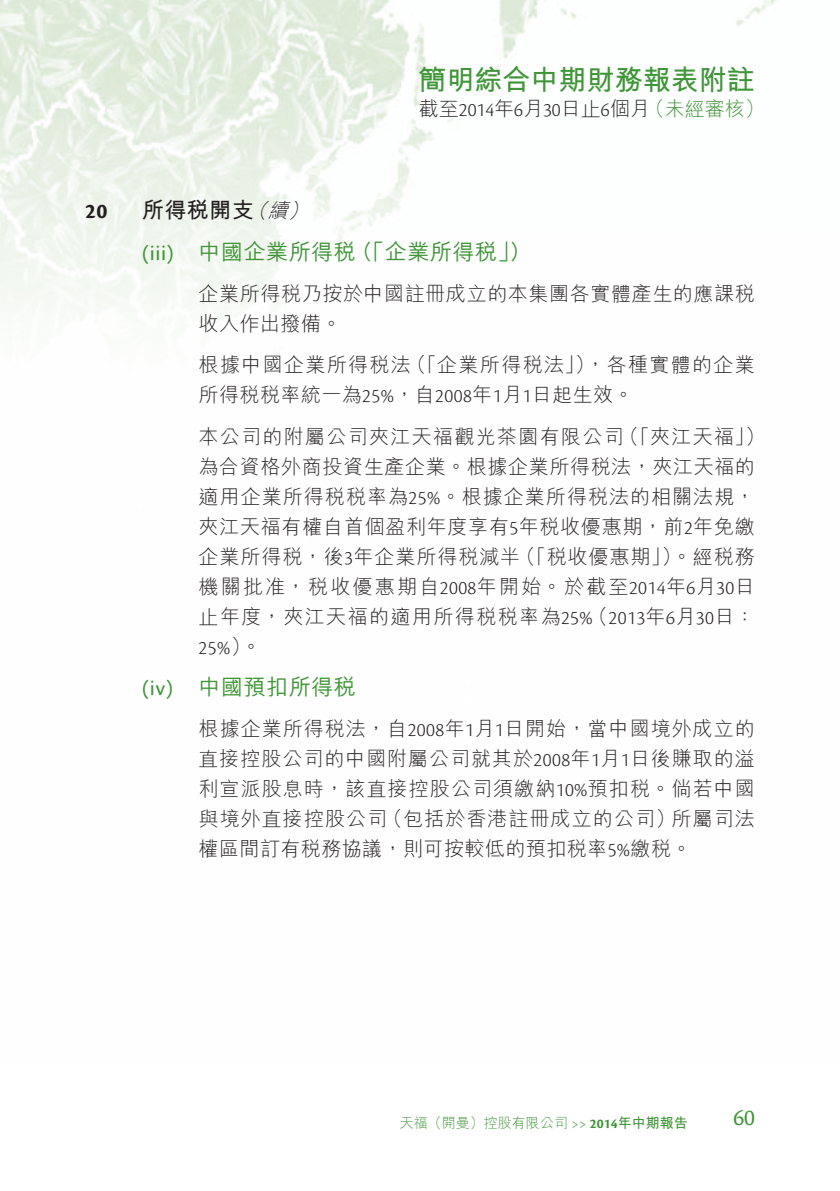
<style>
.page{position:relative;width:840px;height:1191px;background:#fff}
.page>*{position:absolute;margin:0;border:0;box-sizing:border-box;transform-origin:0 0}
.t1{font:700 28px "M Hei HK";color:#3f9537}
.t2{font:24px "Cronos Pro Disp";color:#3f9537}
.t3{font:500 22px "M Hei HK";letter-spacing:.025em;color:#3f9537}
.t4{font:22px "Cronos Pro Capt";color:#3f9537}
.t5{font:700 22px "M Hei HK";letter-spacing:.02em;color:#231f20}
.t6{font:700 22px "Cronos Pro";color:#231f20}
.t7{font:300 20px/30px "M Hei HK";letter-spacing:.05em;color:#231f20}
.t8{font:300 20px/30px "M Hei HK";letter-spacing:.03em;color:#231f20}
.t9{font:300 20px/30px "M Hei HK";letter-spacing:.11em;color:#231f20}
.t10{font:300 20px/30px "M Hei HK";letter-spacing:.02em;color:#231f20}
.t11{font:300 20px "M Hei HK";letter-spacing:.07em;color:#231f20}
.t12{font:300 20px "Cronos Pro";letter-spacing:.02em;color:#231f20}
.t13{font:300 20px "M Hei HK";color:#3f9537}
.t14{font:italic 300 20px "M Hei HK";color:#231f20}
.t15{font:300 14px "M Hei HK";color:#3f9537}
.s1{font-family:"Cronos Pro"}
.s2{font-family:"M Hei HK"}
.s3{font-family:"Cronos Pro";font-weight:700}
.s4{font-weight:700}
</style>
<div class="page">
<img style="left:0;top:0;width:778px;height:320px">
<p class="t6" style="left:85px;top:199px;width:24px">20</p>
<h1 class="t1" style="left:418px;top:59px;width:337px">簡明綜合中期財務報表附註</h1>
<p class="t13" style="left:644px;top:95px;width:121px">（未經審核(</p>
<p class="t7" style="left:418px;top:93px;width:232px">截至<span class="s1">2014</span>年月<span class="s1">6 30</span>日止<span class="s1">6</span>個月</p>
<p class="t5" style="left:142px;top:194px;width:113px">所得稅開支</p>
<p class="t14" style="left:267px;top:197px;width:29px">續</p>
<p class="t14" style="left:247px;top:197px;width:29px">（</p>
<p class="t14" style="left:288px;top:197px;width:29px">(</p>
<p class="t4" style="left:142px;top:240px;width:34px">(iii)</p>
<p class="t3" style="left:198px;top:235px;width:159px">中國企業所得稅</p>
<p class="t3" style="left:350px;top:235px;width:182px">（「企業所得稅 (「</p>
<p class="t4" style="left:142px;top:675px;width:33px">(iv)</p>
<p class="t8" style="left:198px;top:278px;width:557px">企業所得稅乃按於中國註冊成立的本集團各實體產生的應課稅收入作出撥備。</p>
<p class="t7" style="left:585px;top:349px;width:171px">，各種實體的企業</p>
<p class="t7" style="left:406px;top:349px;width:190px">（「企業所得稅法」）</p>
<p class="t7" style="left:198px;top:349px;width:436px">根據中國企業所得稅法<br>所得稅稅率統一為<span class="s1">25%</span>，自<span class="s1">2008</span>年月<span class="s1">1 1</span>日起生效。</p>
<p class="t7" style="left:619px;top:420px;width:147px">（「夾江天福 (「</p>
<p class="t7" style="left:198px;top:420px;width:426px">本公司的附屬公司夾江天福觀光茶園有限公司</p>
<p class="t8" style="left:198px;top:450px;width:557px">為合資格外商投資生產企業。根據企業所得稅法，夾江天福的</p>
<p class="t7" style="left:198px;top:480px;width:557px">適用企業所得稅稅率為<span class="s1">25%</span>。根據企業所得稅法的相關法規，</p>
<p class="t7" style="left:198px;top:510px;width:557px">夾江天福有權自首個盈利年度享有<span class="s1">5</span>年稅收優惠期，前<span class="s1">2</span>年免繳</p>
<p class="t7" style="left:515px;top:540px;width:240px">（「稅收優惠期」）。經稅務</p>
<p class="t9" style="left:198px;top:540px;width:557px">企業所得稅，後<span class="s1">3</span>年企業所得稅減半<br>機關批准，稅收優惠期自<span class="s1">2008</span>年開始。於截至<span class="s1">2014</span>年月<span class="s1">6 30</span>日</p>
<p class="t12" style="left:587px;top:606px;width:168px"><span class="s2">（</span>2013<span class="s2">年月</span>6 30<span class="s2">日：</span></p>
<p class="t11" style="left:198px;top:602px;width:395px">止年度，夾江天福的適用所得稅稅率為<span class="s1">25%</span></p>
<p class="t12" style="left:198px;top:636px;width:64px">25% <span class="s2">。(</span></p>
<p class="t3" style="left:198px;top:671px;width:159px">中國預扣所得稅</p>
<p class="t7" style="left:198px;top:713px;width:557px;text-align:right">根據企業所得稅法，自<span class="s1">2008</span>年月<span class="s1">1 1</span>日開始，當中國境外成立的直接控股公司的中國附屬公司就其於<span class="s1">2008</span>年月<span class="s1">1 1</span>日後賺取的溢利宣派股息時，該直接控股公司須繳納<span class="s1">10%</span>預扣稅。倘若中國所屬司法</p>
<p class="t7" style="left:382px;top:803px;width:294px">（包括於香港註冊成立的公司）</p>
<p class="t10" style="left:198px;top:803px;width:494px">與境外直接控股公司<br>權區間訂有稅務協議，則可按較低的預扣稅率<span class="s1">5%</span>繳稅。</p>
<p class="t15" style="left:399px;top:1112px;width:289px">天福（開曼）控股有限公司 <span class="s1">&gt;&gt;</span> <span class="s3">2014</span><span class="s4">年中期報告</span></p>
<p class="t2" style="left:733px;top:1104px;width:23px">60</p>
</div>
